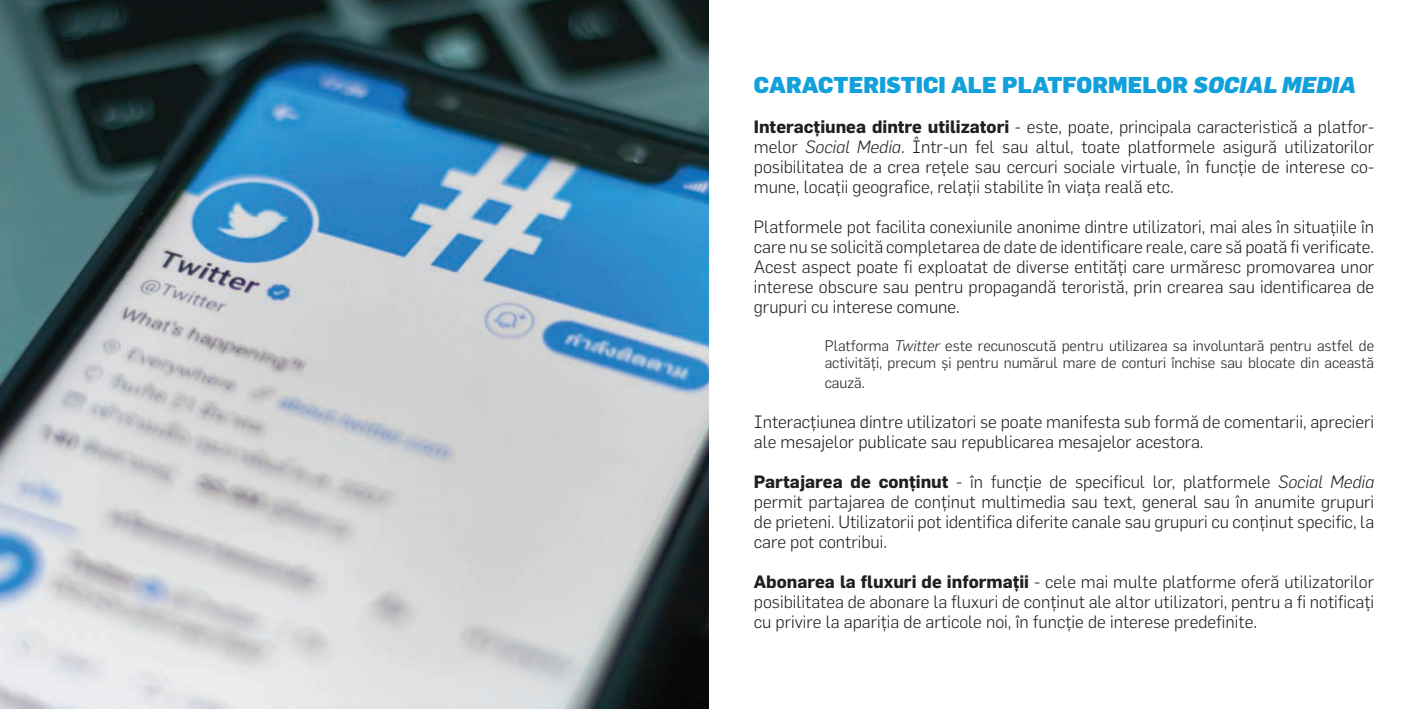
<style>
.page{position:relative;width:1418px;height:709px;background:#fff}
.page>*{position:absolute;margin:0;border:0;box-sizing:border-box;transform-origin:0 0}
.t1{font:900 22.5px "Flama";color:#12a0db}
.t2{font:300 17.5px/20px "Flama";color:#231f20;text-align:justify}
.t3{font:300 15px/17.5px "Flama";color:#231f20}
.s1{font-style:italic}
.s2{font-weight:700}
</style>
<div class="page">
<img style="left:0;top:0;width:709px;height:709px">
<p class="t1" style="left:753px;top:71px;width:604px">CARACTERISTICI ALE PLATFORMELOR <span class="s1">SOCIAL MEDIA</span></p>
<p class="t2" style="left:753px;top:117px;width:622px"><span class="s2">Interacţiunea dintre utilizatori</span> - este, poate, principala caracteristică a platfor&shy;melor <span class="s1">Social Media</span>. Într-un fel sau altul, toate platformele asigură utilizatorilor posibilitatea de a crea reţele sau cercuri sociale virtuale, în funcţie de interese co&shy;mune, locaţii geografice, relaţii stabilite în viaţa reală etc.</p>
<p class="t2" style="left:753px;top:217px;width:622px">Platformele pot facilita conexiunile anonime dintre utilizatori, mai ales în situaţiile în care nu se solicită completarea de date de identificare reale, care să poată fi verificate.<br>Acest aspect poate fi exploatat de diverse entităţi care urmăresc promovarea unor interese obscure sau pentru propagandă teroristă, prin crearea sau identificarea de grupuri cu interese comune.</p>
<p class="t3" style="left:824px;top:336px;width:551px">Platforma <span class="s1">Twitter</span> este recunoscută pentru utilizarea sa involuntară pentru astfel de activităţi, precum şi pentru numărul mare de conturi închise sau blocate din această</p>
<p class="t3" style="left:824px;top:374px;width:42px">cauză.</p>
<p class="t2" style="left:753px;top:412px;width:622px">Interacţiunea dintre utilizatori se poate manifesta sub formă de comentarii, aprecieri ale mesajelor publicate sau republicarea mesajelor acestora.</p>
<p class="t2" style="left:753px;top:472px;width:622px"><span class="s2">Partajarea de conţinut</span> - în funcţie de specificul lor, platformele <span class="s1">Social Media </span>permit partajarea de conţinut multimedia sau text, general sau în anumite grupuri de prieteni. Utilizatorii pot identifica diferite canale sau grupuri cu conţinut specific, la care pot contribui.</p>
<p class="t2" style="left:753px;top:572px;width:622px"><span class="s2">Abonarea la fluxuri de informaţii</span> - cele mai multe platforme oferă utilizatorilor posibilitatea de abonare la fluxuri de conţinut ale altor utilizatori, pentru a fi notificaţi cu privire la apariţia de articole noi, în funcţie de interese predefinite.</p>
</div>
